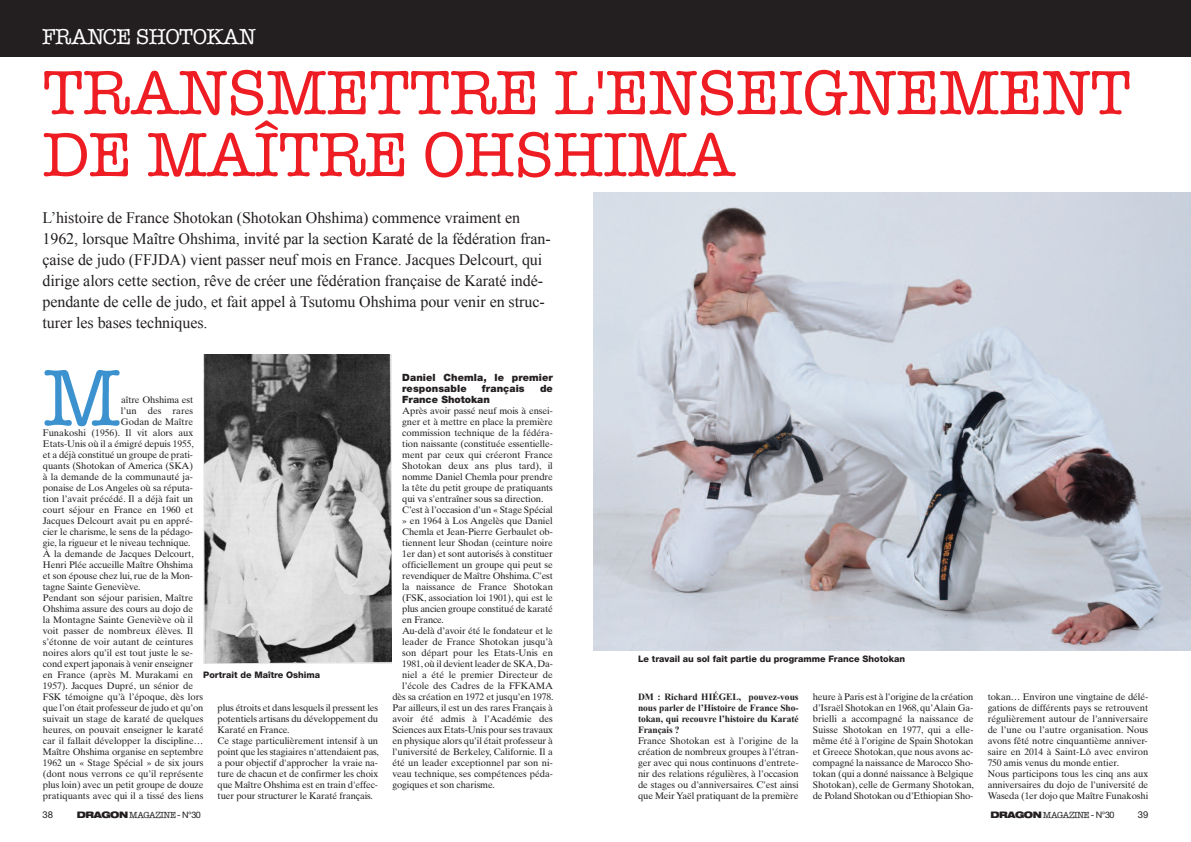
<style>
.page{position:relative;width:1191px;height:842px;background:#fff}
.page>*{position:absolute;margin:0;border:0;box-sizing:border-box;transform-origin:0 0}
.t1{font:82.6px "American Typewriter";color:#3c92cf}
.t2{font:64.3px/62px "American Typewriter";letter-spacing:-.01em;color:#ee1d23}
.t3{font:22px "American Typewriter";letter-spacing:-.025em;color:#fff}
.t4{font:16px/21px "Times New Roman";letter-spacing:-.005em;color:#231f20}
.t5{font:900 10px/11px "Helvetica Neue LT Std";letter-spacing:.01em;color:#231f20}
.t6{font:9.5px/11px "Times Ten";letter-spacing:-.01em;color:#231f20}
.t7{font:700 9.5px/11px "Times New Roman";letter-spacing:-.01em;color:#231f20;text-align:justify}
.t8{font:9.5px "Helvetica Neue LT Std";color:#231f20}
.t9{font:800 9px "Helvetica Neue LT Std";color:#231f20}
.t10{font:9px "American Typewriter";letter-spacing:-.05em;color:#231f20}
.s1{font-family:"Helvetica Neue LT Std";font-weight:900;font-stretch:expanded}
.s2{font-family:"Helvetica Neue LT Std"}
</style>
<div class="page">
<div style="left:0;top:0;width:1191px;height:57px;background:#231f20"></div>
<img style="left:593px;top:193px;width:598px;height:457px">
<img style="left:204px;top:354px;width:187px;height:309px">
<h3 class="t3" style="left:42px;top:24px;width:215px">FRANCE SHOTOKAN</h3>
<h2 class="t2" style="left:43px;top:62px;width:1090px">TRANSMETTRE L'ENSEIGNEMENT<br>DE MAÎTRE OHSHIMA</h2>
<p class="t4" style="left:43px;top:207px;width:510px">L’histoire de France Shotokan (Shotokan Ohshima) commence vraiment en 1962, lorsque Maître Ohshima, invité par la section Karaté de la fédération fran&shy;çaise de judo (FFJDA) vient passer neuf mois en France. Jacques Delcourt, qui dirige alors cette section, rêve de créer une fédération française de Karaté indé&shy;pendante de celle de judo, et fait appel à Tsutomu Ohshima pour venir en struc&shy;turer les bases techniques.</p>
<h1 class="t1" style="left:43px;top:351px;width:80px">M</h1>
<p class="t6" style="left:121px;top:396px;width:74px">aître Ohshima est</p>
<p class="t6" style="left:121px;top:407px;width:74px">l’un des rares</p>
<p class="t6" style="left:121px;top:418px;width:74px">Godan de Maître</p>
<p class="t6" style="left:43px;top:429px;width:152px">Funakoshi (1956). Il vit alors aux</p>
<p class="t6" style="left:43px;top:440px;width:152px">Etats-Unis où il a émigré depuis 1955,</p>
<p class="t6" style="left:43px;top:451px;width:152px">et a déjà constitué un groupe de prati-</p>
<p class="t6" style="left:43px;top:462px;width:152px">quants (Shotokan of America (SKA)</p>
<p class="t6" style="left:43px;top:473px;width:152px">à la demande de la communauté ja-</p>
<p class="t6" style="left:43px;top:484px;width:152px">ponaise de Los Angeles où sa réputa-</p>
<p class="t6" style="left:43px;top:495px;width:152px">tion l’avait précédé. Il a déjà fait un</p>
<p class="t6" style="left:43px;top:506px;width:152px">court séjour en France en 1960 et</p>
<p class="t6" style="left:43px;top:517px;width:152px">Jacques Delcourt avait pu en appré-</p>
<p class="t6" style="left:43px;top:528px;width:152px">cier le charisme, le sens de la pédago-</p>
<p class="t6" style="left:43px;top:539px;width:149px">gie, la rigueur et le niveau technique.</p>
<p class="t6" style="left:43px;top:550px;width:152px">À la demande de Jacques Delcourt,</p>
<p class="t6" style="left:43px;top:561px;width:152px">Henri Plée accueille Maître Ohshima</p>
<p class="t6" style="left:43px;top:572px;width:152px">et son épouse chez lui, rue de la Mon-</p>
<p class="t6" style="left:43px;top:583px;width:99px">tagne Sainte Geneviève.</p>
<p class="t6" style="left:43px;top:594px;width:152px">Pendant son séjour parisien, Maître</p>
<p class="t6" style="left:43px;top:605px;width:152px">Ohshima assure des cours au dojo de</p>
<p class="t6" style="left:43px;top:616px;width:152px">la Montagne Sainte Geneviève où il</p>
<p class="t6" style="left:43px;top:627px;width:152px">voit passer de nombreux élèves. Il</p>
<p class="t6" style="left:43px;top:638px;width:152px">s’étonne de voir autant de ceintures</p>
<p class="t6" style="left:43px;top:649px;width:152px">noires alors qu’il est tout juste le se-</p>
<p class="t6" style="left:43px;top:660px;width:152px">cond expert japonais à venir enseigner</p>
<p class="t6" style="left:43px;top:671px;width:152px">en France (après M. Murakami en</p>
<p class="t6" style="left:43px;top:682px;width:152px">1957). Jacques Dupré, un sénior de</p>
<p class="t6" style="left:43px;top:693px;width:162px">FSK témoigne qu’à l’époque, dès lors</p>
<p class="t6" style="left:43px;top:704px;width:162px">que l’on était professeur de judo et qu’on</p>
<p class="t6" style="left:43px;top:715px;width:162px">suivait un stage de karaté de quelques</p>
<p class="t6" style="left:43px;top:726px;width:162px">heures, on pouvait enseigner le karaté</p>
<p class="t6" style="left:43px;top:737px;width:162px">car il fallait développer la discipline…</p>
<p class="t6" style="left:43px;top:748px;width:162px">Maître Ohshima organise en septembre</p>
<p class="t6" style="left:43px;top:759px;width:162px">1962 un « Stage Spécial » de six jours</p>
<p class="t6" style="left:43px;top:770px;width:162px">(dont nous verrons ce qu’il représente</p>
<p class="t6" style="left:43px;top:781px;width:162px">plus loin) avec un petit groupe de douze</p>
<p class="t6" style="left:43px;top:792px;width:162px">pratiquants avec qui il a tissé des liens</p>
<p class="t9" style="left:203px;top:671px;width:119px">Portrait de Maître Oshima</p>
<p class="t6" style="left:218px;top:704px;width:163px">plus étroits et dans lesquels il pressent les potentiels artisans du développement du Karaté en France.<br>Ce stage particulièrement intensif à un point que les stagiaires n'attendaient pas, a pour objectif d'approcher la vraie na&shy;ture de chacun et de confirmer les choix que Maître Ohshima est en train d'effec&shy;tuer pour structurer le Karaté français.</p>
<p class="t8" style="left:43px;top:811px;width:12px">38</p>
<p class="t10" style="left:77px;top:809px;width:125px"><span class="s1">DRAGON</span> MAGAZINE <span class="s2">- N°30</span></p>
<p class="t5" style="left:402px;top:373px;width:152px">Daniel Chemla, le premier responsable</p>
<p class="t5" style="left:482px;top:384px;width:44px">français</p>
<p class="t5" style="left:540px;top:384px;width:14px">de</p>
<p class="t5" style="left:402px;top:395px;width:89px">France Shotokan</p>
<p class="t6" style="left:402px;top:407px;width:152px">Après avoir passé neuf mois à ensei-</p>
<p class="t6" style="left:402px;top:418px;width:152px">gner et à mettre en place la première</p>
<p class="t6" style="left:402px;top:429px;width:152px">commission technique de la fédéra-</p>
<p class="t6" style="left:402px;top:440px;width:152px">tion naissante (constituée essentielle-</p>
<p class="t6" style="left:402px;top:451px;width:152px">ment par ceux qui créeront France</p>
<p class="t6" style="left:402px;top:462px;width:152px">Shotokan deux ans plus tard), il</p>
<p class="t6" style="left:402px;top:473px;width:152px">nomme Daniel Chemla pour prendre</p>
<p class="t6" style="left:402px;top:484px;width:152px">la tête du petit groupe de pratiquants</p>
<p class="t6" style="left:402px;top:495px;width:143px">qui va s’entraîner sous sa direction.</p>
<p class="t6" style="left:402px;top:506px;width:152px">C’est à l’occasion d’un « Stage Spécial</p>
<p class="t6" style="left:402px;top:517px;width:152px">» en 1964 à Los Angelès que Daniel</p>
<p class="t6" style="left:402px;top:528px;width:152px">Chemla et Jean-Pierre Gerbaulet ob-</p>
<p class="t6" style="left:402px;top:539px;width:152px">tiennent leur Shodan (ceinture noire</p>
<p class="t6" style="left:402px;top:550px;width:152px">1er dan) et sont autorisés à constituer</p>
<p class="t6" style="left:402px;top:561px;width:152px">officiellement un groupe qui peut se</p>
<p class="t6" style="left:402px;top:572px;width:152px">revendiquer de Maître Ohshima.C’est</p>
<p class="t6" style="left:402px;top:583px;width:152px">la naissance de France Shotokan</p>
<p class="t6" style="left:402px;top:594px;width:152px">(FSK, association loi 1901), qui est le</p>
<p class="t6" style="left:402px;top:605px;width:152px">plus ancien groupe constitué de karaté</p>
<p class="t6" style="left:402px;top:616px;width:43px">en France.</p>
<p class="t6" style="left:402px;top:627px;width:152px">Au-delà d’avoir été le fondateur et le</p>
<p class="t6" style="left:402px;top:638px;width:152px">leader de France Shotokan jusqu’à</p>
<p class="t6" style="left:402px;top:649px;width:152px">son départ pour les Etats-Unis en</p>
<p class="t6" style="left:402px;top:660px;width:152px">1981,où il devient leader de SKA,Da-</p>
<p class="t6" style="left:402px;top:671px;width:152px">niel a été le premier Directeur de</p>
<p class="t6" style="left:402px;top:682px;width:152px">l’école des Cadres de la FFKAMA</p>
<p class="t6" style="left:392px;top:693px;width:163px">dès sa création en 1972 et jusqu’en 1978.</p>
<p class="t6" style="left:392px;top:704px;width:162px">Par ailleurs, il est un des rares Français à</p>
<p class="t6" style="left:392px;top:715px;width:162px">avoir été admis à l’Académie des</p>
<p class="t6" style="left:392px;top:726px;width:162px">Sciences aux Etats-Unis pour ses travaux</p>
<p class="t6" style="left:392px;top:737px;width:162px">en physique alors qu’il était professeur à</p>
<p class="t6" style="left:392px;top:748px;width:162px">l’université de Berkeley, Californie. Il a</p>
<p class="t6" style="left:392px;top:759px;width:162px">été un leader exceptionnel par son ni-</p>
<p class="t6" style="left:392px;top:770px;width:162px">veau technique, ses compétences péda-</p>
<p class="t6" style="left:392px;top:781px;width:104px">gogiques et son charisme.</p>
<p class="t9" style="left:638px;top:656px;width:268px">Le travail au sol fait partie du programme France Shotokan</p>
<p class="t7" style="left:638px;top:692px;width:162px">DM : Richard HIÉGEL, pouvez-vous nous parler de l’Histoire de France Sho&shy;tokan, qui recouvre l’histoire du Karaté Français ?</p>
<p class="t6" style="left:638px;top:737px;width:162px;text-align:justify">France Shotokan est à l’origine de la création de nombreux groupes à l’étran&shy;ger avec qui nous continuons d'entrete&shy;nir des relations régulières, à l’occasion de stages ou d’anniversaires. C’est ainsi que Meir Yaël pratiquant de la première</p>
<p class="t6" style="left:813px;top:693px;width:163px;text-align:justify">heure à Paris est à l’origine de la création d’Israël Shotokan en 1968, qu’Alain Ga&shy;brielli a accompagné la naissance de Suisse Shotokan en 1977, qui a elle&shy;même été à l’origine de Spain Shotokan et Greece Shotokan, que nous avons ac&shy;compagné la naissance de Marocco Sho&shy;tokan (qui a donné naissance à Belgique Shotokan), celle de Germany Shotokan, de Poland Shotokan ou d’Ethiopian Sho-</p>
<p class="t6" style="left:987px;top:693px;width:162px">tokan… Environ une vingtaine de délé&shy;gations de différents pays se retrouvent régulièrement autour de l’anniversaire de l’une ou l’autre organisation. Nous avons fêté notre cinquantième anniver&shy;saire en 2014 à Saint-Lô avec environ 750 amis venus du monde entier.<br>Nous participons tous les cinq ans aux anniversaires du dojo de l’université de Waseda (1er dojo que Maître Funakoshi</p>
<p class="t10" style="left:990px;top:810px;width:125px"><span class="s1">DRAGON</span> MAGAZINE <span class="s2">- N°30</span></p>
<p class="t8" style="left:1137px;top:811px;width:12px">39</p>
</div>
